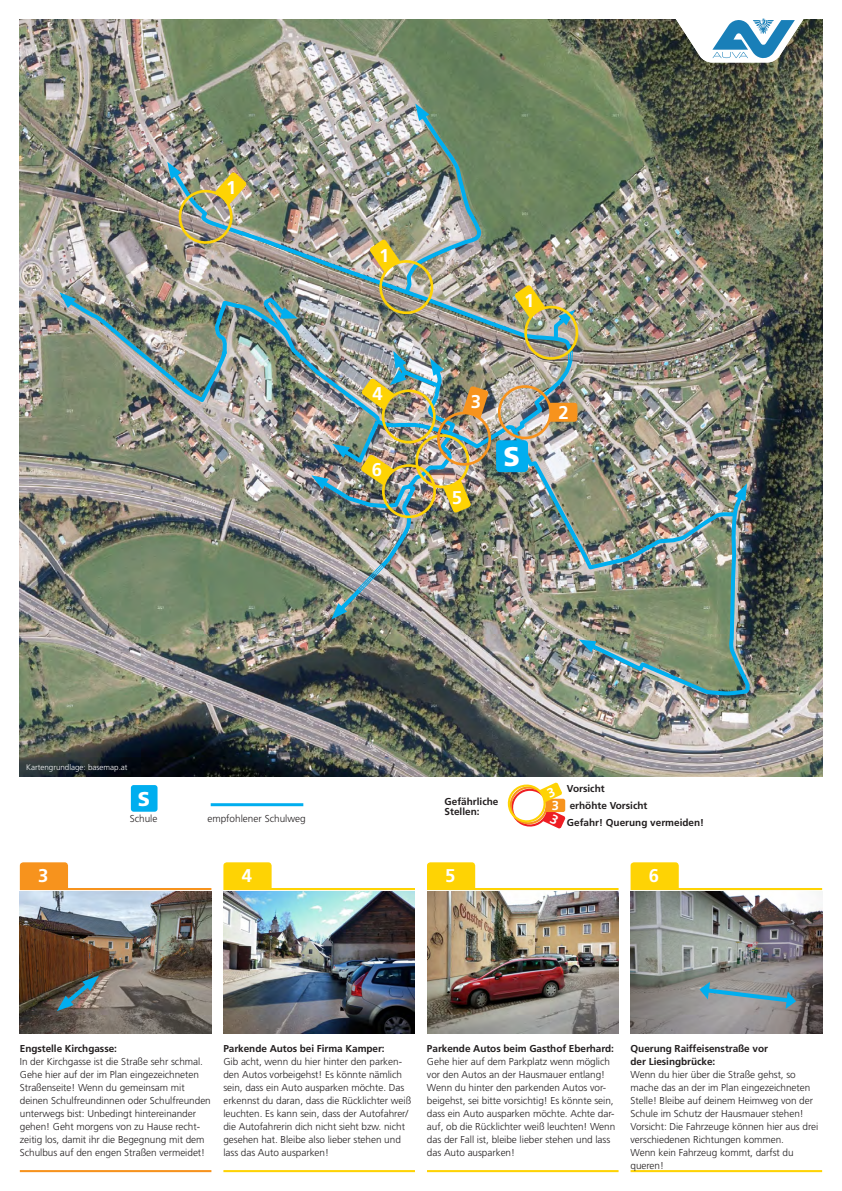
<style>
.page{position:relative;width:842px;height:1191px;background:#fff}
.page>*{position:absolute;margin:0;border:0;box-sizing:border-box;transform-origin:0 0}
.t1{font:900 27px "Frutiger LT Std";color:#fff}
.t2{font:900 20px "Frutiger LT Std";color:#fff}
.t3{font:700 18.5px "Frutiger LT Std";color:#fff}
.t4{font:700 12.9px "Frutiger LT Std";color:#fff}
.t5{font:300 10px/13px "Frutiger LT Std";letter-spacing:-.005em;color:#231f20}
.t6{font:700 10px "Frutiger LT Std";letter-spacing:-.005em;color:#231f20}
.t7{font:300 8px "Frutiger LT Std";color:#fff}
</style>
<div class="page">
<img style="left:20px;top:20px;width:802px;height:756px">
<svg style="left:675px;top:18px;width:129px;height:44px"></svg>
<hr style="left:211px;top:803px;width:92px;height:3px;background:#00aeef">
<div style="left:131px;top:785px;width:27px;height:26px;background:#00aeef;border-radius:3px"></div>
<img style="left:223px;top:862px;width:192px;height:310px">
<div style="left:231px;top:868px;width:31px;height:16px;background:#fed304"></div>
<img style="left:427px;top:862px;width:191px;height:310px">
<div style="left:435px;top:868px;width:31px;height:16px;background:#fed304"></div>
<svg style="left:630px;top:888px;width:192px;height:284px"></svg>
<svg style="left:699px;top:981px;width:97px;height:28px;background:#83969e"></svg>
<img style="left:167px;top:164px;width:144px;height:111px">
<img style="left:61px;top:275px;width:250px;height:152px">
<svg style="left:59px;top:292px;width:17px;height:16px"></svg>
<svg style="left:262px;top:295px;width:36px;height:50px;background:#629399"></svg>
<img style="left:582px;top:263px;width:169px;height:739px">
<svg style="left:734px;top:483px;width:13px;height:18px"></svg>
<svg style="left:579px;top:639px;width:17px;height:13px"></svg>
<svg style="left:20px;top:862px;width:191px;height:310px"></svg>
<div style="left:28px;top:868px;width:31px;height:16px;background:#f7931d"></div>
<svg style="left:57px;top:975px;width:42px;height:36px;background:#5a6c6e"></svg>
<img style="left:167px;top:162px;width:80px;height:85px">
<img style="left:311px;top:103px;width:271px;height:516px">
<svg style="left:507px;top:782px;width:58px;height:46px"></svg>
<p class="t3" style="left:226px;top:177px;width:12px">1</p>
<p class="t3" style="left:379px;top:244px;width:12px">1</p>
<p class="t3" style="left:372px;top:382px;width:12px">4</p>
<p class="t3" style="left:372px;top:458px;width:12px">6</p>
<p class="t3" style="left:524px;top:290px;width:12px">1</p>
<p class="t3" style="left:471px;top:390px;width:12px">3</p>
<p class="t3" style="left:452px;top:487px;width:12px">5</p>
<p class="t1" style="left:503px;top:440px;width:18px">S</p>
<p class="t3" style="left:558px;top:401px;width:12px">2</p>
<p class="t7" style="left:26px;top:762px;width:103px">Kartengrundlage: basemap.at</p>
<p class="t2" style="left:138px;top:787px;width:14px">S</p>
<p class="t5" style="left:130px;top:812px;width:29px">Schule</p>
<p class="t5" style="left:207px;top:812px;width:100px">empfohlener Schulweg</p>
<p class="t6" style="left:445px;top:795px;width:55px">Gefährliche</p>
<p class="t6" style="left:445px;top:805px;width:37px">Stellen:</p>
<p class="t4" style="left:552px;top:798px;width:9px">3</p>
<p class="t6" style="left:567px;top:782px;width:39px">Vorsicht</p>
<p class="t6" style="left:570px;top:799px;width:79px">erhöhte Vorsicht</p>
<p class="t6" style="left:567px;top:816px;width:139px">Gefahr! Querung vermeiden!</p>
<p class="t3" style="left:38px;top:864px;width:12px">3</p>
<p class="t3" style="left:242px;top:864px;width:12px">4</p>
<p class="t3" style="left:445px;top:864px;width:12px">5</p>
<p class="t3" style="left:649px;top:864px;width:12px">6</p>
<p class="t6" style="left:20px;top:1042px;width:99px">Engstelle Kirchgasse:</p>
<p class="t5" style="left:20px;top:1055px;width:192px">In der Kirchgasse ist die Straße sehr schmal.<br>Gehe hier auf der im Plan eingezeichneten Straßenseite! Wenn du gemeinsam mit deinen Schulfreundinnen oder Schulfreunden unterwegs bist: Unbedingt hintereinander gehen! Geht morgens von zu Hause recht&shy;zeitig los, damit ihr die Begegnung mit dem Schulbus auf den engen Straßen vermeidet!</p>
<p class="t6" style="left:223px;top:1042px;width:163px">Parkende Autos bei Firma Kamper:</p>
<p class="t5" style="left:223px;top:1055px;width:189px">Gib acht, wenn du hier hinter den parken&shy;den Autos vorbeigehst! Es könnte nämlich sein, dass ein Auto ausparken möchte. Das erkennst du daran, dass die Rücklichter weiß leuchten. Es kann sein, dass der Autofahrer/ die Autofahrerin dich nicht sieht bzw. nicht gesehen hat. Bleibe also lieber stehen und lass das Auto ausparken!</p>
<p class="t6" style="left:427px;top:1042px;width:188px">Parkende Autos beim Gasthof Eberhard:</p>
<p class="t5" style="left:427px;top:1055px;width:190px">Gehe hier auf dem Parkplatz wenn möglich vor den Autos an der Hausmauer entlang!<br>Wenn du hinter den parkenden Autos vor&shy;beigehst, sei bitte vorsichtig! Es könnte sein, dass ein Auto ausparken möchte. Achte dar&shy;auf, ob die Rücklichter weiß leuchten! Wenn das der Fall ist, bleibe lieber stehen und lass das Auto ausparken!</p>
<p class="t6" style="left:630px;top:1042px;width:139px">Querung Raiffeisenstraße vor</p>
<p class="t6" style="left:630px;top:1055px;width:86px">der Liesingbrücke:</p>
<p class="t5" style="left:630px;top:1068px;width:189px">Wenn du hier über die Straße gehst, so mache das an der im Plan eingezeichneten Stelle! Bleibe auf deinem Heimweg von der Schule im Schutz der Hausmauer stehen!<br>Vorsicht: Die Fahrzeuge können hier aus drei</p>
<p class="t5" style="left:630px;top:1133px;width:155px">verschiedenen Richtungen kommen.</p>
<p class="t5" style="left:630px;top:1146px;width:165px">Wenn kein Fahrzeug kommt, darfst du queren!</p>
</div>
